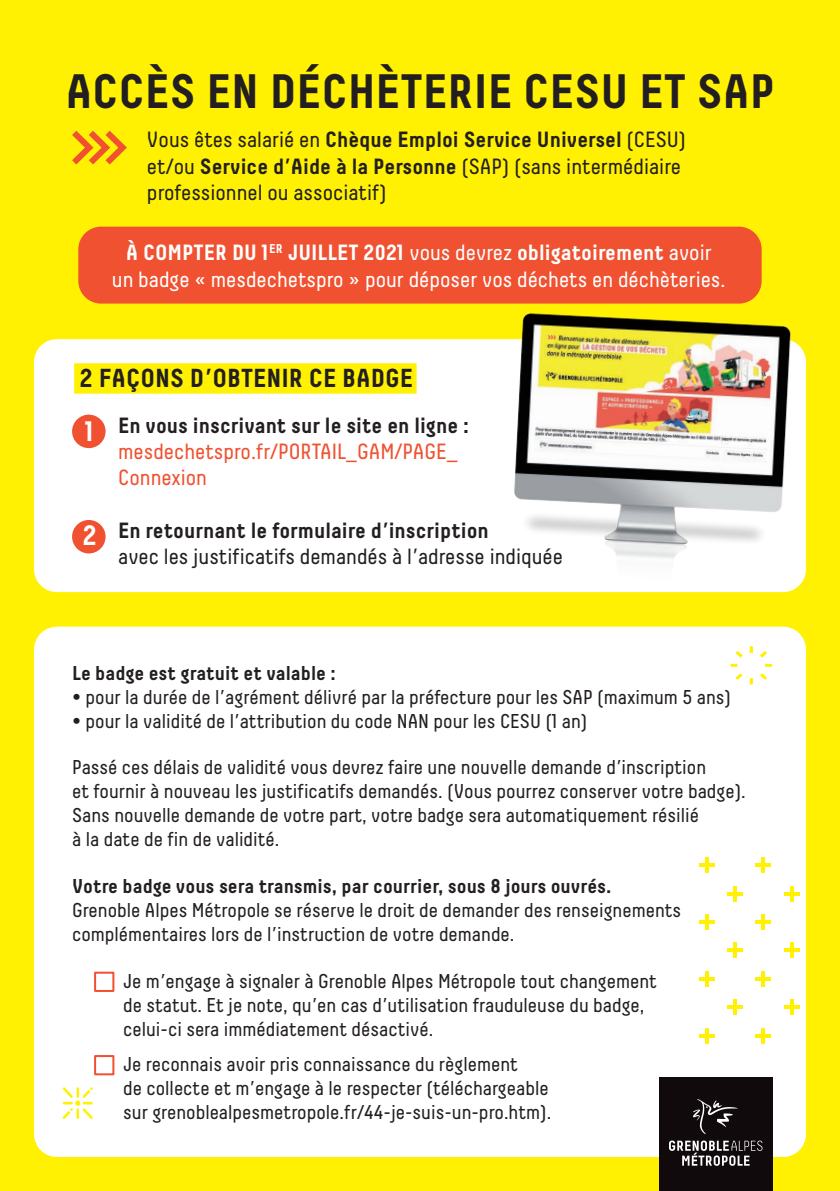
<style>
.page{position:relative;width:840px;height:1191px;background:#fff}
.page>*{position:absolute;margin:0;border:0;box-sizing:border-box;transform-origin:0 0}
.t1{font:700 48.2px "Decima";color:#231f20}
.t2{font:700 28px "Decima";color:#fff}
.t3{font:700 26px "Decima";color:#231f20}
.t4{font:22px/26.4px "Decima";color:#231f20}
.t5{font:22px/26.4px "Decima";color:#fff;text-align:center}
.t6{font:22px/26.4px "Decima";color:#f05130}
.t7{font:700 22px "Decima";color:#231f20}
.t8{font:20px/24px "Decima";color:#231f20}
.t9{font:700 20px "Decima";color:#231f20}
.s1{font-weight:700}
</style>
<div class="page">
<div style="left:0;top:0;width:839px;height:1191px;background:#fff101"></div>
<div style="left:34px;top:626px;width:771px;height:531px;background:#fff;border-radius:23px"></div>
<div style="left:34px;top:339px;width:771px;height:253px;background:#fff;border-radius:23px"></div>
<div style="left:78px;top:227px;width:683px;height:76px;background:#f05130;border-radius:23px"></div>
<div style="left:74px;top:363px;width:342px;height:30px;background:#fff101"></div>
<svg style="left:72px;top:130px;width:55px;height:35px"></svg>
<img style="left:440px;top:301px;width:366px;height:292px">
<div style="left:72px;top:414px;width:33px;height:34px;background:#f05130;border-radius:50%"></div>
<div style="left:72px;top:520px;width:33px;height:33px;background:#f05130;border-radius:50%"></div>
<div style="left:94px;top:971px;width:20px;height:21px;border:2px solid #f05130"></div>
<div style="left:94px;top:1055px;width:20px;height:20px;border:2px solid #f05130"></div>
<div style="left:658px;top:1077px;width:114px;height:114px;background:#110a0c"></div>
<svg style="left:669px;top:1099px;width:93px;height:66px"></svg>
<svg style="left:749px;top:646px;width:3px;height:7px"></svg>
<svg style="left:736px;top:651px;width:6px;height:6px"></svg>
<svg style="left:760px;top:651px;width:6px;height:6px"></svg>
<svg style="left:730px;top:664px;width:7px;height:3px"></svg>
<svg style="left:765px;top:664px;width:7px;height:3px"></svg>
<svg style="left:760px;top:673px;width:6px;height:6px"></svg>
<svg style="left:749px;top:678px;width:3px;height:6px"></svg>
<svg style="left:736px;top:673px;width:6px;height:6px"></svg>
<svg style="left:63px;top:1087px;width:30px;height:32px"></svg>
<hr style="left:761px;top:857px;width:3px;height:16px;background:#fff101">
<hr style="left:755px;top:863px;width:15px;height:4px;background:#fff101">
<hr style="left:704px;top:857px;width:3px;height:16px;background:#fff101">
<hr style="left:698px;top:863px;width:16px;height:4px;background:#fff101">
<hr style="left:761px;top:914px;width:3px;height:15px;background:#fff101">
<hr style="left:755px;top:920px;width:15px;height:3px;background:#fff101">
<hr style="left:704px;top:914px;width:3px;height:15px;background:#fff101">
<hr style="left:698px;top:920px;width:16px;height:3px;background:#fff101">
<hr style="left:761px;top:971px;width:3px;height:15px;background:#fff101">
<hr style="left:755px;top:977px;width:15px;height:3px;background:#fff101">
<hr style="left:704px;top:971px;width:3px;height:15px;background:#fff101">
<hr style="left:698px;top:977px;width:16px;height:3px;background:#fff101">
<hr style="left:789px;top:999px;width:3px;height:15px;background:#fff101">
<hr style="left:783px;top:1005px;width:16px;height:3px;background:#fff101">
<hr style="left:733px;top:999px;width:3px;height:15px;background:#fff101">
<hr style="left:726px;top:1005px;width:16px;height:3px;background:#fff101">
<hr style="left:789px;top:942px;width:3px;height:16px;background:#fff101">
<hr style="left:783px;top:948px;width:16px;height:4px;background:#fff101">
<hr style="left:733px;top:942px;width:3px;height:16px;background:#fff101">
<hr style="left:726px;top:948px;width:16px;height:4px;background:#fff101">
<hr style="left:789px;top:886px;width:3px;height:15px;background:#fff101">
<hr style="left:783px;top:892px;width:16px;height:3px;background:#fff101">
<hr style="left:733px;top:886px;width:3px;height:15px;background:#fff101">
<hr style="left:726px;top:892px;width:16px;height:3px;background:#fff101">
<hr style="left:761px;top:1027px;width:3px;height:16px;background:#fff101">
<hr style="left:755px;top:1034px;width:15px;height:3px;background:#fff101">
<hr style="left:704px;top:1027px;width:3px;height:16px;background:#fff101">
<hr style="left:698px;top:1034px;width:16px;height:3px;background:#fff101">
<p class="t1" style="left:65px;top:63px;width:710px">ACCÈS EN DÉCHÈTERIE CESU ET SAP</p>
<p class="t4" style="left:147px;top:126px;width:540px">Vous êtes salarié en <span class="s1">Chèque Emploi Service Universel</span> (CESU) et/ou <span class="s1">Service d’Aide à la Personne</span> (SAP) (sans intermédiaire professionnel ou associatif)</p>
<p class="t5" style="left:112px;top:239px;width:614px"><span class="s1">À COMPTER DU 1</span><sup>ER</sup> <span class="s1">JUILLET 2021</span> vous devrez <span class="s1">obligatoirement</span> avoir<br>un badge « mesdechetspro » pour déposer vos déchets en déchèteries.</p>
<p class="t3" style="left:80px;top:363px;width:334px">2 FAÇONS D’OBTENIR CE BADGE</p>
<p class="t2" style="left:85px;top:415px;width:11px">1</p>
<p class="t2" style="left:83px;top:519px;width:16px">2</p>
<p class="t7" style="left:118px;top:412px;width:352px">En vous inscrivant sur le site en ligne :</p>
<p class="t6" style="left:118px;top:438px;width:341px">mesdechetspro.fr/PORTAIL_GAM/PAGE_<br>Connexion</p>
<p class="t4" style="left:118px;top:517px;width:446px"><span class="s1">En retournant le formulaire d’inscription<br></span>avec les justificatifs demandés à l’adresse indiquée</p>
<p class="t9" style="left:72px;top:660px;width:265px">Le badge est gratuit et valable :</p>
<p class="t8" style="left:72px;top:684px;width:660px">• pour la durée de l’agrément délivré par la préfecture pour les SAP (maximum 5 ans)</p>
<p class="t8" style="left:72px;top:708px;width:516px">• pour la validité de l’attribution du code NAN pour les CESU (1 an)</p>
<p class="t8" style="left:72px;top:755px;width:675px">Passé ces délais de validité vous devrez faire une nouvelle demande d’inscription<br>et fournir à nouveau les justificatifs demandés. (Vous pourrez conserver votre badge).<br>Sans nouvelle demande de votre part, votre badge sera automatiquement résilié<br>à la date de fin de validité.</p>
<p class="t8" style="left:72px;top:874px;width:610px"><span class="s1">Votre badge vous sera transmis, par courrier, sous 8 jours ouvrés.<br></span>Grenoble Alpes Métropole se réserve le droit de demander des renseignements complémentaires lors de l’instruction de votre demande.</p>
<p class="t8" style="left:123px;top:968px;width:535px">Je m’engage à signaler à Grenoble Alpes Métropole tout changement de statut. Et je note, qu’en cas d’utilisation frauduleuse du badge, celui-ci sera immédiatement désactivé.</p>
<p class="t8" style="left:123px;top:1052px;width:429px">Je reconnais avoir pris connaissance du règlement<br>de collecte et m’engage à le respecter (téléchargeable sur grenoblealpesmetropole.fr/44-je-suis-un-pro.htm).</p>
</div>
